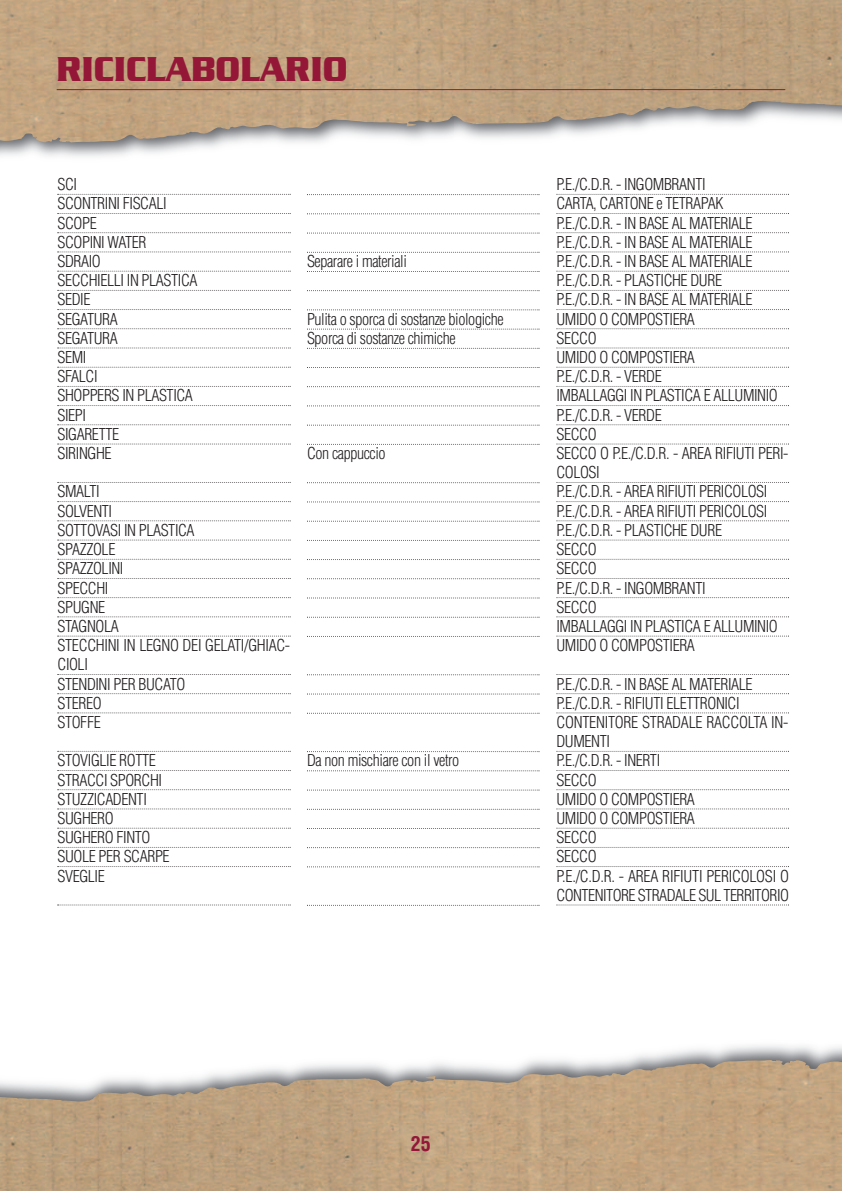
<style>
.page{position:relative;width:842px;height:1191px;background:#fff}
.page>*{position:absolute;margin:0;border:0;box-sizing:border-box;transform-origin:0 0}
.t1{font:700 37.4px "Serpentine";color:#941738;scale:.85 1}
.t2{font:700 condensed 20px "Helvetica";color:#941738}
.t3{font:300 condensed 16px/19.2px "Helvetica";letter-spacing:-.025em;color:#231f20}
</style>
<div class="page">
<img style="left:0;top:848px;width:842px;height:343px">
<img style="left:0;top:1060px;width:787px;height:42px">
<img style="left:0;top:0;width:842px;height:349px">
<img style="left:59px;top:100px;width:783px;height:42px">
<svg style="left:58px;top:194px;width:233px;height:1px"></svg>
<svg style="left:58px;top:213px;width:233px;height:1px"></svg>
<svg style="left:58px;top:232px;width:233px;height:1px"></svg>
<svg style="left:58px;top:251px;width:233px;height:1px"></svg>
<svg style="left:58px;top:271px;width:233px;height:1px"></svg>
<svg style="left:58px;top:290px;width:233px;height:1px"></svg>
<svg style="left:58px;top:309px;width:233px;height:1px"></svg>
<svg style="left:58px;top:328px;width:233px;height:1px"></svg>
<svg style="left:58px;top:347px;width:233px;height:1px"></svg>
<svg style="left:58px;top:367px;width:233px;height:1px"></svg>
<svg style="left:58px;top:386px;width:233px;height:1px"></svg>
<svg style="left:58px;top:405px;width:233px;height:1px"></svg>
<svg style="left:58px;top:424px;width:233px;height:1px"></svg>
<svg style="left:58px;top:443px;width:233px;height:1px"></svg>
<svg style="left:58px;top:482px;width:233px;height:1px"></svg>
<svg style="left:58px;top:501px;width:233px;height:1px"></svg>
<svg style="left:58px;top:520px;width:233px;height:1px"></svg>
<svg style="left:58px;top:539px;width:233px;height:1px"></svg>
<svg style="left:58px;top:559px;width:233px;height:1px"></svg>
<svg style="left:58px;top:578px;width:233px;height:1px"></svg>
<svg style="left:58px;top:597px;width:233px;height:1px"></svg>
<svg style="left:58px;top:616px;width:233px;height:1px"></svg>
<svg style="left:58px;top:635px;width:233px;height:1px"></svg>
<svg style="left:58px;top:674px;width:233px;height:1px"></svg>
<svg style="left:58px;top:693px;width:233px;height:1px"></svg>
<svg style="left:58px;top:712px;width:233px;height:1px"></svg>
<svg style="left:58px;top:751px;width:233px;height:1px"></svg>
<svg style="left:58px;top:770px;width:233px;height:1px"></svg>
<svg style="left:58px;top:789px;width:233px;height:1px"></svg>
<svg style="left:58px;top:808px;width:233px;height:1px"></svg>
<svg style="left:58px;top:827px;width:233px;height:1px"></svg>
<svg style="left:58px;top:847px;width:233px;height:1px"></svg>
<svg style="left:58px;top:866px;width:233px;height:1px"></svg>
<svg style="left:58px;top:904px;width:233px;height:1px"></svg>
<svg style="left:307px;top:194px;width:232px;height:1px"></svg>
<svg style="left:307px;top:213px;width:232px;height:1px"></svg>
<svg style="left:307px;top:232px;width:232px;height:1px"></svg>
<svg style="left:307px;top:252px;width:232px;height:1px"></svg>
<svg style="left:307px;top:271px;width:232px;height:1px"></svg>
<svg style="left:307px;top:290px;width:232px;height:1px"></svg>
<svg style="left:307px;top:309px;width:232px;height:1px"></svg>
<svg style="left:307px;top:328px;width:232px;height:1px"></svg>
<svg style="left:307px;top:348px;width:232px;height:1px"></svg>
<svg style="left:307px;top:367px;width:232px;height:1px"></svg>
<svg style="left:307px;top:386px;width:232px;height:1px"></svg>
<svg style="left:307px;top:405px;width:232px;height:1px"></svg>
<svg style="left:307px;top:424px;width:232px;height:1px"></svg>
<svg style="left:307px;top:444px;width:232px;height:1px"></svg>
<svg style="left:307px;top:482px;width:232px;height:1px"></svg>
<svg style="left:307px;top:501px;width:232px;height:1px"></svg>
<svg style="left:307px;top:520px;width:232px;height:1px"></svg>
<svg style="left:307px;top:540px;width:232px;height:1px"></svg>
<svg style="left:307px;top:559px;width:232px;height:1px"></svg>
<svg style="left:307px;top:578px;width:232px;height:1px"></svg>
<svg style="left:307px;top:597px;width:232px;height:1px"></svg>
<svg style="left:307px;top:616px;width:232px;height:1px"></svg>
<svg style="left:307px;top:636px;width:232px;height:1px"></svg>
<svg style="left:307px;top:674px;width:232px;height:1px"></svg>
<svg style="left:307px;top:693px;width:232px;height:1px"></svg>
<svg style="left:307px;top:712px;width:232px;height:1px"></svg>
<svg style="left:307px;top:751px;width:232px;height:1px"></svg>
<svg style="left:307px;top:770px;width:232px;height:1px"></svg>
<svg style="left:307px;top:789px;width:232px;height:1px"></svg>
<svg style="left:307px;top:808px;width:232px;height:1px"></svg>
<svg style="left:307px;top:828px;width:232px;height:1px"></svg>
<svg style="left:307px;top:847px;width:232px;height:1px"></svg>
<svg style="left:307px;top:866px;width:232px;height:1px"></svg>
<svg style="left:307px;top:904px;width:232px;height:1px"></svg>
<svg style="left:556px;top:194px;width:233px;height:1px"></svg>
<svg style="left:556px;top:213px;width:233px;height:1px"></svg>
<svg style="left:556px;top:232px;width:233px;height:1px"></svg>
<svg style="left:556px;top:251px;width:233px;height:1px"></svg>
<svg style="left:556px;top:271px;width:233px;height:1px"></svg>
<svg style="left:556px;top:290px;width:233px;height:1px"></svg>
<svg style="left:556px;top:309px;width:233px;height:1px"></svg>
<svg style="left:556px;top:328px;width:233px;height:1px"></svg>
<svg style="left:556px;top:347px;width:233px;height:1px"></svg>
<svg style="left:556px;top:367px;width:233px;height:1px"></svg>
<svg style="left:556px;top:386px;width:233px;height:1px"></svg>
<svg style="left:556px;top:405px;width:233px;height:1px"></svg>
<svg style="left:556px;top:424px;width:233px;height:1px"></svg>
<svg style="left:556px;top:443px;width:233px;height:1px"></svg>
<svg style="left:556px;top:482px;width:233px;height:1px"></svg>
<svg style="left:556px;top:501px;width:233px;height:1px"></svg>
<svg style="left:556px;top:520px;width:233px;height:1px"></svg>
<svg style="left:556px;top:539px;width:233px;height:1px"></svg>
<svg style="left:556px;top:559px;width:233px;height:1px"></svg>
<svg style="left:556px;top:578px;width:233px;height:1px"></svg>
<svg style="left:556px;top:597px;width:233px;height:1px"></svg>
<svg style="left:556px;top:616px;width:233px;height:1px"></svg>
<svg style="left:556px;top:635px;width:233px;height:1px"></svg>
<svg style="left:556px;top:674px;width:233px;height:1px"></svg>
<svg style="left:556px;top:693px;width:233px;height:1px"></svg>
<svg style="left:556px;top:712px;width:233px;height:1px"></svg>
<svg style="left:556px;top:751px;width:233px;height:1px"></svg>
<svg style="left:556px;top:770px;width:233px;height:1px"></svg>
<svg style="left:556px;top:789px;width:233px;height:1px"></svg>
<svg style="left:556px;top:808px;width:233px;height:1px"></svg>
<svg style="left:556px;top:827px;width:233px;height:1px"></svg>
<svg style="left:556px;top:847px;width:233px;height:1px"></svg>
<svg style="left:556px;top:866px;width:233px;height:1px"></svg>
<svg style="left:556px;top:904px;width:233px;height:1px"></svg>
<hr style="left:57px;top:89px;width:728px;height:1px;background:#941738">
<h1 class="t1" style="left:57px;top:57px;width:344px">RICICLABOLARIO</h1>
<p class="t3" style="left:58px;top:175px;width:141px">SCI<br>SCONTRINI FISCALI<br>SCOPE<br>SCOPINI WATER<br>SDRAIO<br>SECCHIELLI IN PLASTICA<br>SEDIE<br>SEGATURA<br>SEGATURA<br>SEMI<br>SFALCI<br>SHOPPERS IN PLASTICA<br>SIEPI<br>SIGARETTE<br>SIRINGHE</p>
<p class="t3" style="left:58px;top:482px;width:234px">SMALTI<br>SOLVENTI<br>SOTTOVASI IN PLASTICA<br>SPAZZOLE<br>SPAZZOLINI<br>SPECCHI<br>SPUGNE<br>STAGNOLA<br>STECCHINI IN LEGNO DEI GELATI/GHIAC-<br>CIOLI<br>STENDINI PER BUCATO<br>STEREO<br>STOFFE</p>
<p class="t3" style="left:58px;top:751px;width:114px">STOVIGLIE ROTTE<br>STRACCI SPORCHI<br>STUZZICADENTI<br>SUGHERO<br>SUGHERO FINTO<br>SUOLE PER SCARPE<br>SVEGLIE</p>
<p class="t3" style="left:307px;top:252px;width:101px">Separare i materiali</p>
<p class="t3" style="left:307px;top:309px;width:198px">Pulita o sporca di sostanze biologiche<br>Sporca di sostanze chimiche</p>
<p class="t3" style="left:307px;top:444px;width:80px">Con cappuccio</p>
<p class="t3" style="left:307px;top:751px;width:154px">Da non mischiare con il vetro</p>
<p class="t3" style="left:556px;top:175px;width:234px">P.E./C.D.R. - INGOMBRANTI<br>CARTA, CARTONE e TETRAPAK<br>P.E./C.D.R. - IN BASE AL MATERIALE<br>P.E./C.D.R. - IN BASE AL MATERIALE<br>P.E./C.D.R. - IN BASE AL MATERIALE<br>P.E./C.D.R. - PLASTICHE DURE<br>P.E./C.D.R. - IN BASE AL MATERIALE<br>UMIDO O COMPOSTIERA<br>SECCO<br>UMIDO O COMPOSTIERA<br>P.E./C.D.R. - VERDE<br>IMBALLAGGI IN PLASTICA E ALLUMINIO<br>P.E./C.D.R. - VERDE<br>SECCO<br>SECCO O P.E./C.D.R. - AREA RIFIUTI PERI-<br>COLOSI<br>P.E./C.D.R. - AREA RIFIUTI PERICOLOSI<br>P.E./C.D.R. - AREA RIFIUTI PERICOLOSI<br>P.E./C.D.R. - PLASTICHE DURE<br>SECCO<br>SECCO<br>P.E./C.D.R. - INGOMBRANTI<br>SECCO<br>IMBALLAGGI IN PLASTICA E ALLUMINIO<br>UMIDO O COMPOSTIERA</p>
<p class="t3" style="left:556px;top:674px;width:234px">P.E./C.D.R. - IN BASE AL MATERIALE<br>P.E./C.D.R. - RIFIUTI ELETTRONICI<br>CONTENITORE STRADALE RACCOLTA IN-<br>DUMENTI<br>P.E./C.D.R. - INERTI<br>SECCO<br>UMIDO O COMPOSTIERA<br>UMIDO O COMPOSTIERA<br>SECCO<br>SECCO<br>P.E./C.D.R. - AREA RIFIUTI PERICOLOSI O<br>CONTENITORE STRADALE SUL TERRITORIO</p>
<p class="t2" style="left:411px;top:1132px;width:21px">25</p>
</div>
